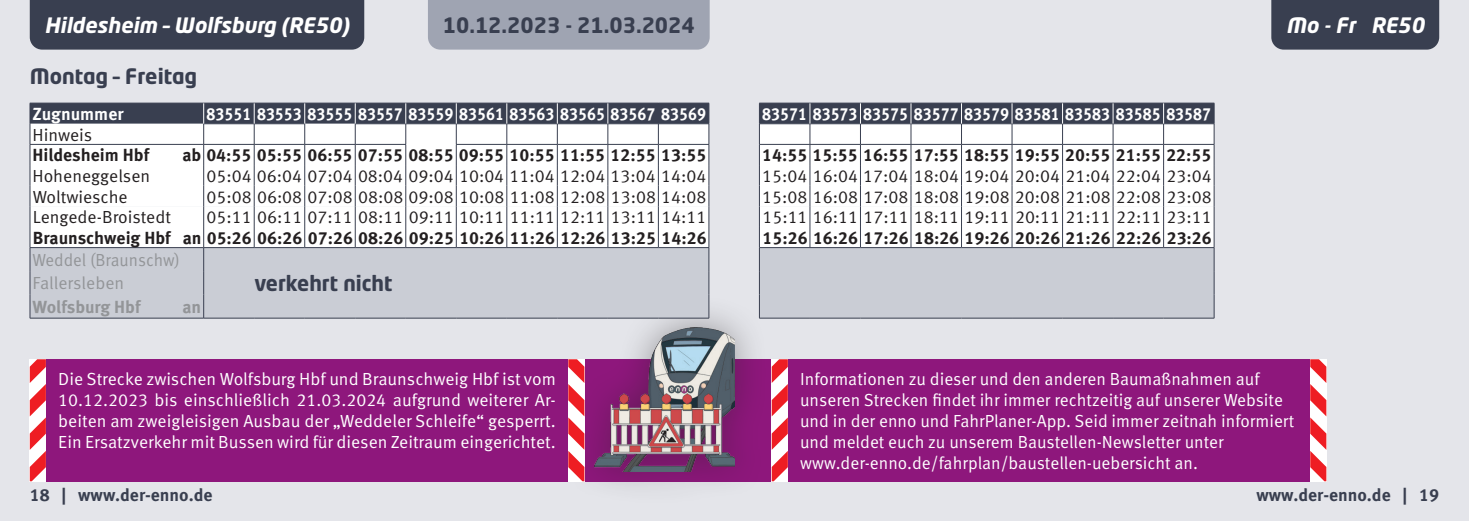
<style>
.page{position:relative;width:1469px;height:521px;background:#fff}
.page>*{position:absolute;margin:0;border:0;box-sizing:border-box;transform-origin:0 0}
.t1{font:700 21px "Neo Tech Std";color:#393f50}
.t2{font:italic 700 21px "Neo Tech Std";color:#fff}
.t3{font:17.5px/21px "Meta Pro Norm";color:#fff;text-align:justify}
.t4{font:17.5px "Meta Pro Norm";color:#231f20}
.t5{font:700 17.5px "Meta Pro";color:#231f20}
.t6{font:700 17.5px "Meta Pro";color:#fff;scale:.9 1}
.t7{font:700 17.5px "Meta Pro";color:#393f50}
.t8{font:17.5px/23.4px "Meta Pro Norm";color:#939598;scale:.95 1}
.t9{font:700 17.5px "Meta Pro";letter-spacing:-.005em;color:#939598}
.t10{font:700 17.5px "Meta Pro";color:#fff}
</style>
<div class="page">
<div style="left:734px;top:0;width:734px;height:521px;background:#e4e5ea"></div>
<div style="left:0;top:0;width:734px;height:521px;background:#e4e5ea"></div>
<div style="left:30px;top:359px;width:1280px;height:122px;background:#8e177c"></div>
<div style="left:564px;top:293px;width:204px;height:212px;background:#231f20;opacity:.4"></div>
<img style="left:595px;top:327px;width:139px;height:144px">
<svg style="left:30px;top:359px;width:16px;height:122px;background:#f68b8e"></svg>
<svg style="left:771px;top:359px;width:17px;height:122px;background:#f69093"></svg>
<svg style="left:568px;top:359px;width:16px;height:122px;background:#f68c8f"></svg>
<svg style="left:1310px;top:359px;width:16px;height:122px;background:#f68c8f"></svg>
<div style="left:30px;top:0;width:334px;height:50px;background:#393f50"></div>
<hr style="left:30px;top:318px;width:174px;height:1px;background:#393f50">
<hr style="left:204px;top:318px;width:50px;height:1px;background:#393f50">
<hr style="left:254px;top:318px;width:51px;height:1px;background:#393f50">
<hr style="left:305px;top:318px;width:50px;height:1px;background:#393f50">
<hr style="left:355px;top:318px;width:51px;height:1px;background:#393f50">
<hr style="left:406px;top:318px;width:50px;height:1px;background:#393f50">
<hr style="left:456px;top:318px;width:51px;height:1px;background:#393f50">
<hr style="left:507px;top:318px;width:50px;height:1px;background:#393f50">
<hr style="left:557px;top:318px;width:51px;height:1px;background:#393f50">
<hr style="left:608px;top:318px;width:50px;height:1px;background:#393f50">
<hr style="left:658px;top:318px;width:51px;height:1px;background:#393f50">
<hr style="left:759px;top:318px;width:51px;height:1px;background:#393f50">
<hr style="left:810px;top:318px;width:50px;height:1px;background:#393f50">
<hr style="left:860px;top:318px;width:51px;height:1px;background:#393f50">
<hr style="left:911px;top:318px;width:50px;height:1px;background:#393f50">
<hr style="left:961px;top:318px;width:51px;height:1px;background:#393f50">
<hr style="left:1012px;top:318px;width:50px;height:1px;background:#393f50">
<hr style="left:1062px;top:318px;width:51px;height:1px;background:#393f50">
<hr style="left:1113px;top:318px;width:50px;height:1px;background:#393f50">
<hr style="left:1163px;top:318px;width:51px;height:1px;background:#393f50">
<svg style="left:30px;top:103px;width:1184px;height:215px;background:#d6d8dc"></svg>
<div style="left:1271px;top:0;width:168px;height:50px;background:#393f50"></div>
<div style="left:428px;top:0;width:281px;height:50px;background:#9fa4b2"></div>
<p class="t2" style="left:45px;top:12px;width:306px">Hildesheim – Wolfsburg (RE50)</p>
<p class="t1" style="left:30px;top:63px;width:168px">Montag – Freitag</p>
<p class="t10" style="left:32px;top:100px;width:93px">Zugnummer</p>
<p class="t6" style="left:206px;top:100px;width:556px">83551 83553 83555 83557 83559 83561 83563 83565 83567 83569</p>
<p class="t6" style="left:762px;top:100px;width:500px">83571 83573 83575 83577 83579 83581 83583 83585 83587</p>
<p class="t4" style="left:32px;top:121px;width:61px">Hinweis</p>
<p class="t5" style="left:32px;top:142px;width:118px">Hildesheim Hbf</p>
<p class="t5" style="left:182px;top:142px;width:525px">ab 04:55 05:55 06:55 07:55 08:55 09:55 10:55 11:55 12:55 13:55</p>
<p class="t5" style="left:762px;top:142px;width:451px">14:55 15:55 16:55 17:55 18:55 19:55 20:55 21:55 22:55</p>
<p class="t4" style="left:33px;top:163px;width:119px">Hoheneggelsen</p>
<p class="t4" style="left:206px;top:163px;width:501px">05:04 06:04 07:04 08:04 09:04 10:04 11:04 12:04 13:04 14:04</p>
<p class="t4" style="left:762px;top:163px;width:451px">15:04 16:04 17:04 18:04 19:04 20:04 21:04 22:04 23:04</p>
<p class="t4" style="left:33px;top:183px;width:97px">Woltwiesche</p>
<p class="t4" style="left:206px;top:183px;width:501px">05:08 06:08 07:08 08:08 09:08 10:08 11:08 12:08 13:08 14:08</p>
<p class="t4" style="left:762px;top:183px;width:451px">15:08 16:08 17:08 18:08 19:08 20:08 21:08 22:08 23:08</p>
<p class="t4" style="left:33px;top:204px;width:140px">Lengede-Broistedt</p>
<p class="t4" style="left:207px;top:204px;width:501px">05:11 06:11 07:11 08:11 09:11 10:11 11:11 12:11 13:11 14:11</p>
<p class="t4" style="left:762px;top:204px;width:451px">15:11 16:11 17:11 18:11 19:11 20:11 21:11 22:11 23:11</p>
<p class="t5" style="left:33px;top:224px;width:675px">Braunschweig Hbf an 05:26 06:26 07:26 08:26 09:25 10:26 11:26 12:26 13:25 14:26</p>
<p class="t5" style="left:762px;top:224px;width:451px">15:26 16:26 17:26 18:26 19:26 20:26 21:26 22:26 23:26</p>
<p class="t8" style="left:32px;top:247px;width:157px">Weddel (Braunschw)<br>Fallersleben</p>
<p class="t1" style="left:443px;top:12px;width:253px">10.12.2023 - 21.03.2024</p>
<p class="t2" style="left:1286px;top:12px;width:140px">Mo - Fr RE50</p>
<p class="t1" style="left:254px;top:270px;width:140px">verkehrt nicht</p>
<p class="t9" style="left:32px;top:293px;width:110px">Wolfsburg Hbf</p>
<p class="t9" style="left:182px;top:293px;width:20px">an</p>
<p class="t3" style="left:58px;top:367px;width:499px">Die Strecke zwischen Wolfsburg Hbf und Braunschweig Hbf ist vom 10.12.2023 bis einschließlich 21.03.2024 aufgrund weiterer Ar&shy;beiten am zweigleisigen Ausbau der „Weddeler Schleife“ gesperrt.<br>Ein Ersatzverkehr mit Bussen wird für diesen Zeitraum eingerichtet.</p>
<p class="t3" style="left:800px;top:367px;width:495px;text-align:left">Informationen zu dieser und den anderen Baumaßnahmen auf unseren Strecken findet ihr immer rechtzeitig auf unserer Website und in der enno und FahrPlaner-App. Seid immer zeitnah informiert und meldet euch zu unserem Baustellen-Newsletter unter www.der-enno.de/fahrplan/baustellen-uebersicht an.</p>
<p class="t7" style="left:30px;top:481px;width:184px">18 | www.der-enno.de</p>
<p class="t7" style="left:1256px;top:481px;width:184px">www.der-enno.de | 19</p>
</div>
